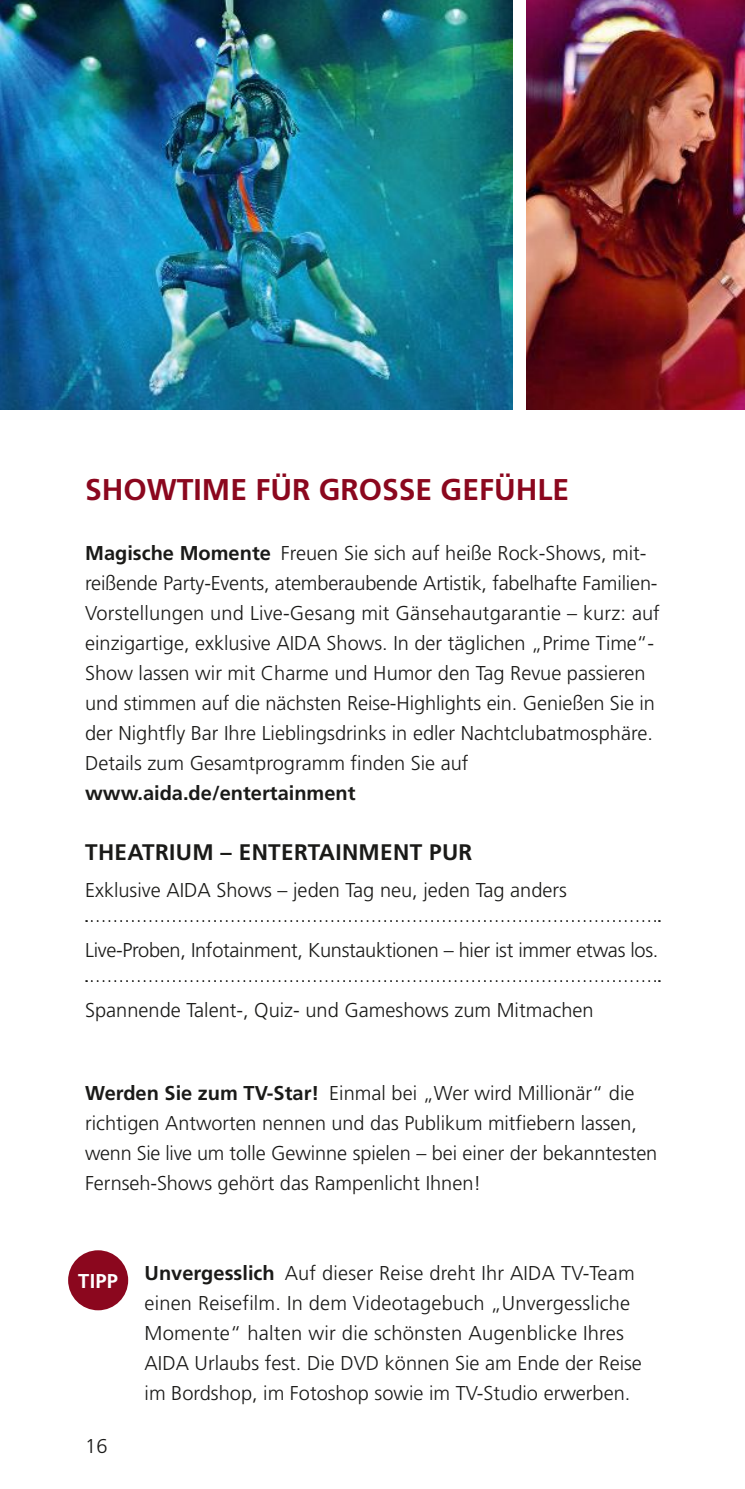
<style>
.page{position:relative;width:745px;height:1489px;background:#fff}
.page>*{position:absolute;margin:0;border:0;box-sizing:border-box;transform-origin:0 0}
.t1{font:700 30px "Frutiger LT";color:#8b071e}
.t2{font:700 22.5px "Frutiger LT";letter-spacing:.015em;color:#1a1a18}
.t3{font:300 20px/30px "Frutiger LT";color:#1a1a18}
.t4{font:700 20px "Frutiger LT";color:#1a1a18}
.t5{font:700 20px "Frutiger LT";color:#fff}
.s1{font-weight:700}
</style>
<div class="page">
<img style="left:526px;top:0;width:218px;height:410px">
<img style="left:0;top:0;width:512px;height:410px">
<svg style="left:86px;top:920px;width:573px;height:1px"></svg>
<svg style="left:86px;top:980px;width:573px;height:1px"></svg>
<div style="left:68px;top:1250px;width:60px;height:60px;background:#8b071e;border-radius:50%"></div>
<h1 class="t1" style="left:85px;top:472px;width:485px">SHOWTIME FÜR GROSSE GEFÜHLE</h1>
<p class="t3" style="left:85px;top:538px;width:576px"><span class="s1">Magische Momente</span> Freuen Sie sich auf heiße Rock-Shows, mit&shy;reißende Party-Events, atemberaubende Artistik, fabelhafte Familien-Vorstellungen und Live-Gesang mit Gänsehautgarantie – kurz: auf einzigartige, exklusive AIDA Shows. In der täglichen „Prime Time“- Show lassen wir mit Charme und Humor den Tag Revue passieren und stimmen auf die nächsten Reise-Highlights ein. Genießen Sie in der Nightfly Bar Ihre Lieblingsdrinks in edler Nachtclubatmosphäre.<br>Details zum Gesamtprogramm finden Sie auf</p>
<p class="t4" style="left:85px;top:781px;width:272px">www.aida.de/entertainment</p>
<p class="t2" style="left:85px;top:839px;width:388px">THEATRIUM – ENTERTAINMENT PUR</p>
<p class="t3" style="left:85px;top:875px;width:483px">Exklusive AIDA Shows – jeden Tag neu, jeden Tag anders</p>
<p class="t3" style="left:85px;top:935px;width:574px">Live-Proben, Infotainment, Kunstauktionen – hier ist immer etwas los.</p>
<p class="t3" style="left:85px;top:995px;width:509px">Spannende Talent-, Quiz- und Gameshows zum Mitmachen</p>
<p class="t3" style="left:85px;top:1078px;width:573px"><span class="s1">Werden Sie zum TV-Star!</span> Einmal bei „Wer wird Millionär“ die richtigen Antworten nennen und das Publikum mitfiebern lassen, wenn Sie live um tolle Gewinne spielen – bei einer der bekanntesten Fernseh-Shows gehört das Rampenlicht Ihnen!</p>
<p class="t5" style="left:78px;top:1269px;width:41px">TIPP</p>
<p class="t3" style="left:85px;top:1430px;width:24px">16</p>
<p class="t3" style="left:144px;top:1258px;width:498px"><span class="s1">Unvergesslich</span> Auf dieser Reise dreht Ihr AIDA TV-Team einen Reisefilm. In dem Videotagebuch „Unvergessliche Momente“ halten wir die schönsten Augenblicke Ihres AIDA Urlaubs fest. Die DVD können Sie am Ende der Reise im Bordshop, im Fotoshop sowie im TV-Studio erwerben.</p>
</div>
